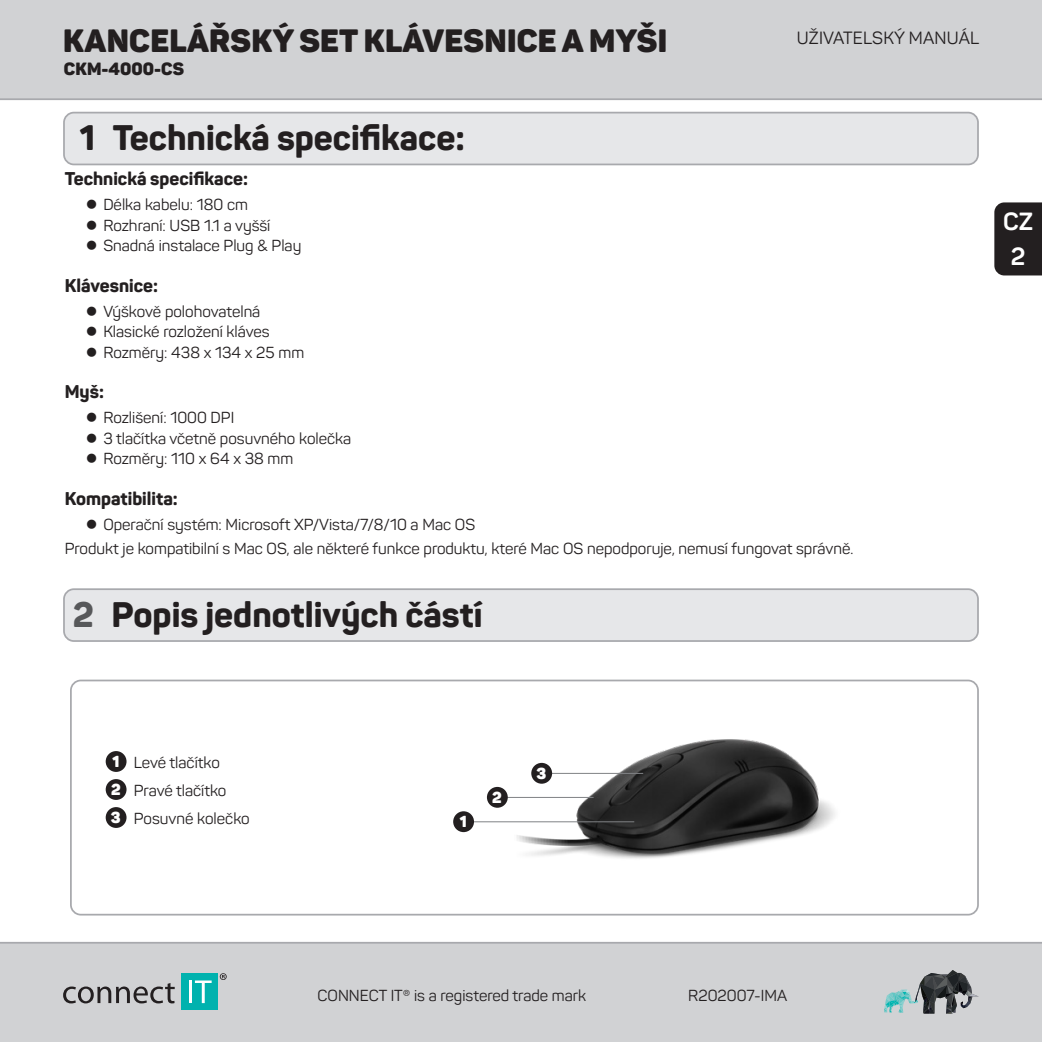
<style>
.page{position:relative;width:1042px;height:1042px;background:#fff}
.page>*{position:absolute;margin:0;border:0;box-sizing:border-box;transform-origin:0 0}
._01_Nadpis_sekce{font:800 35px "Panton";color:#231f20}
.t1{font:900 31.85px "Panton";letter-spacing:.01em;color:#231f20}
.t2{font:700 24.5px/34.6px "Panton";color:#fff;text-align:center}
._02_Nadpis_1{font:800 18.2px "Panton";color:#231f20}
.t3{font:17.5px "Panton";letter-spacing:.01em;color:#231f20}
.t4{font:900 17.5px "Panton";letter-spacing:.005em;color:#231f20}
._04_Seznam_-_ctverec{font:15.75px "Panton";color:#231f20}
.text{font:15.75px "Panton";color:#231f20}
.t5{font:900 15.75px "Panton";color:#fff}
.s1{color:#57585a}
</style>
<div class="page">
<div style="left:0;top:943px;width:1042px;height:99px;background:#d1d2d4"></div>
<div style="left:0;top:0;width:1042px;height:99px;background:#d1d2d4"></div>
<hr style="left:0;top:98px;width:1042px;height:2px;background:#a8a9ad">
<hr style="left:0;top:942px;width:1042px;height:1px;background:#a8a9ad">
<svg style="left:884px;top:970px;width:95px;height:43px"></svg>
<div style="left:181px;top:973px;width:37px;height:37px;background:#00b2ae"></div>
<hr style="left:189px;top:980px;width:3px;height:23px;background:#fff">
<svg style="left:195px;top:980px;width:17px;height:23px"></svg>
<svg style="left:63px;top:983px;width:112px;height:20px"></svg>
<svg style="left:220px;top:973px;width:7px;height:7px"></svg>
<div style="left:994px;top:202px;width:48px;height:73px;background:#231f20"></div>
<div style="left:64px;top:113px;width:914px;height:51px;background:#e6e7e9;border-radius:10px"></div>
<div style="left:63px;top:112px;width:916px;height:53px;border:2px solid #a8a9ad;border-radius:10px"></div>
<img style="left:469px;top:739px;width:366px;height:120px">
<div style="left:64px;top:589px;width:914px;height:52px;background:#e6e7e9;border-radius:10px"></div>
<div style="left:63px;top:588px;width:916px;height:54px;border:2px solid #a8a9ad;border-radius:10px"></div>
<div style="left:70px;top:679px;width:909px;height:236px;border:2px solid #a8a9ad;border-radius:10px"></div>
<div style="left:106px;top:751px;width:21px;height:21px;background:#231f20;border-radius:50%"></div>
<div style="left:106px;top:779px;width:21px;height:21px;background:#231f20;border-radius:50%"></div>
<div style="left:106px;top:807px;width:21px;height:21px;background:#231f20;border-radius:50%"></div>
<hr style="left:463px;top:821px;width:171px;height:1px;background:#808285">
<hr style="left:497px;top:797px;width:96px;height:1px;background:#808285">
<hr style="left:541px;top:773px;width:102px;height:1px;background:#808285">
<div style="left:453px;top:811px;width:21px;height:21px;background:#231f20;border-radius:50%"></div>
<div style="left:487px;top:787px;width:21px;height:21px;background:#231f20;border-radius:50%"></div>
<div style="left:531px;top:763px;width:21px;height:21px;background:#231f20;border-radius:50%"></div>
<h2 class="t1" style="left:63px;top:20px;width:605px">KANCELÁŘSKÝ SET KLÁVESNICE A MYŠI</h2>
<p class="t3" style="left:797px;top:27px;width:184px">UŽIVATELSKÝ MANUÁL</p>
<p class="t4" style="left:64px;top:58px;width:122px">CKM-4000-CS</p>
<p class="_01_Nadpis_sekce" style="left:80px;top:115px;width:387px">1 Technická specifikace:</p>
<p class="_02_Nadpis_1" style="left:65px;top:167px;width:185px">Technická specifikace:</p>
<p class="_04_Seznam_-_ctverec" style="left:86px;top:195px;width:164px">● Délka kabelu: 180 cm</p>
<p class="_04_Seznam_-_ctverec" style="left:86px;top:215px;width:186px">● Rozhraní: USB 1.1 a vyšší</p>
<p class="_04_Seznam_-_ctverec" style="left:86px;top:236px;width:217px">● Snadná instalace Plug &amp; Play</p>
<p class="_02_Nadpis_1" style="left:65px;top:274px;width:95px">Klávesnice:</p>
<p class="_04_Seznam_-_ctverec" style="left:86px;top:302px;width:176px">● Výškově polohovatelná</p>
<p class="_04_Seznam_-_ctverec" style="left:86px;top:322px;width:185px">● Klasické rozložení kláves</p>
<p class="_04_Seznam_-_ctverec" style="left:86px;top:342px;width:220px">● Rozměry: 438 x 134 x 25 mm</p>
<p class="_02_Nadpis_1" style="left:65px;top:380px;width:41px">Myš:</p>
<p class="_04_Seznam_-_ctverec" style="left:86px;top:408px;width:150px">● Rozlišení: 1000 DPI</p>
<p class="_04_Seznam_-_ctverec" style="left:86px;top:428px;width:267px">● 3 tlačítka včetně posuvného kolečka</p>
<p class="_04_Seznam_-_ctverec" style="left:86px;top:449px;width:209px">● Rozměry: 110 x 64 x 38 mm</p>
<p class="_02_Nadpis_1" style="left:65px;top:487px;width:115px">Kompatibilita:</p>
<p class="_04_Seznam_-_ctverec" style="left:86px;top:515px;width:391px">● Operační systém: Microsoft XP/Vista/7/8/10 a Mac OS</p>
<p class="text" style="left:65px;top:539px;width:790px">Produkt je kompatibilní s Mac OS, ale některé funkce produktu, které Mac OS nepodporuje, nemusí fungovat správně.</p>
<p class="_01_Nadpis_sekce" style="left:73px;top:592px;width:411px"><span class="s1">2</span> Popis jednotlivých částí</p>
<h3 class="t2" style="left:1003px;top:204px;width:32px">CZ<br>2</h3>
<p class="t5" style="left:112px;top:751px;width:9px">1</p>
<p class="text" style="left:134px;top:753px;width:87px">Levé tlačítko</p>
<p class="t5" style="left:111px;top:779px;width:11px">2</p>
<p class="text" style="left:134px;top:781px;width:94px">Pravé tlačítko</p>
<p class="t5" style="left:111px;top:807px;width:11px">3</p>
<p class="text" style="left:134px;top:809px;width:117px">Posuvné kolečko</p>
<p class="t5" style="left:460px;top:811px;width:9px">1</p>
<p class="t5" style="left:492px;top:787px;width:11px">2</p>
<p class="t5" style="left:536px;top:763px;width:11px">3</p>
<p class="text" style="left:318px;top:985px;width:270px">CONNECT IT®️ is a registered trade mark</p>
<p class="text" style="left:688px;top:985px;width:100px">R202007-IMA</p>
</div>
